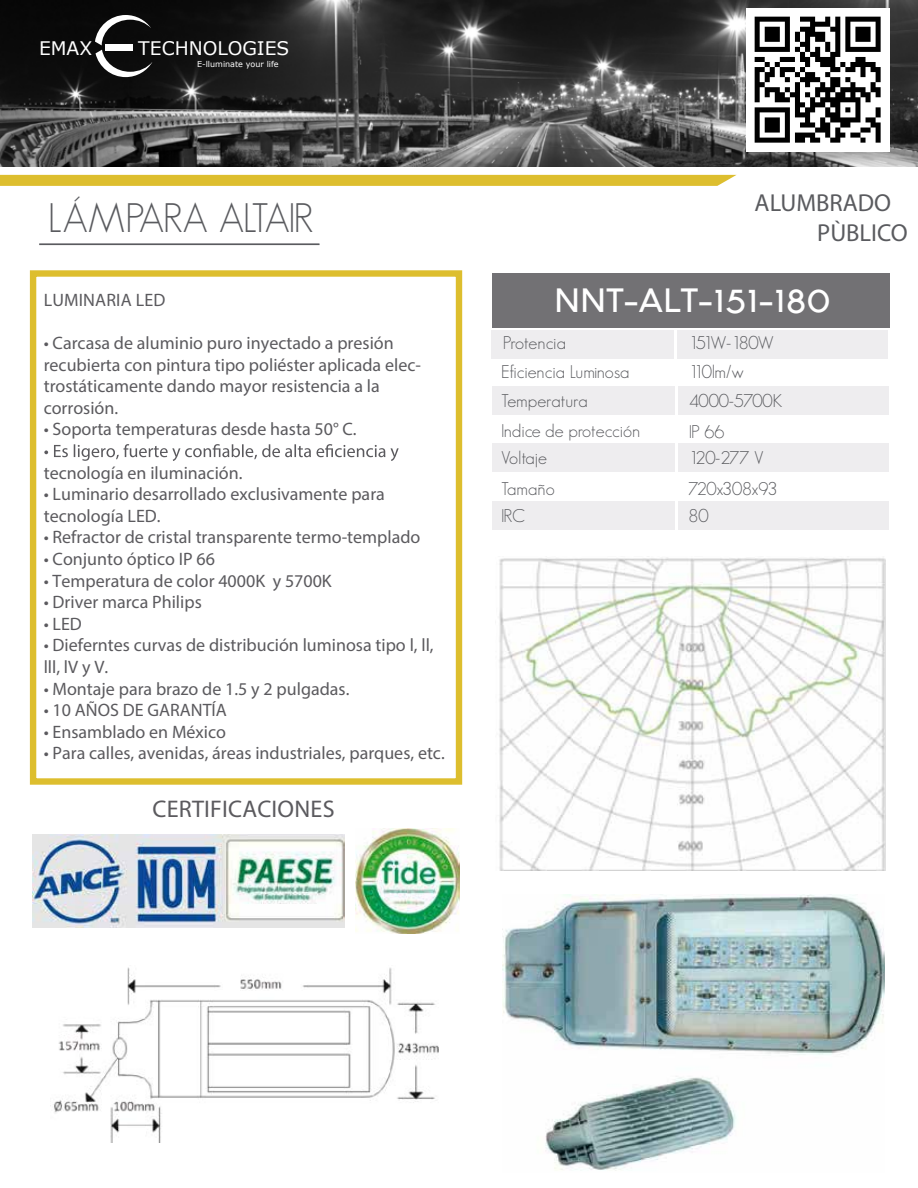
<style>
.page{position:relative;width:918px;height:1188px;background:#fff}
.page>*{position:absolute;margin:0;border:0;box-sizing:border-box;transform-origin:0 0}
.t1{font:300 40.35px "Geosans";letter-spacing:-.045em;color:#5a5b5f}
.t2{font:700 33px "Louis George Cafe";color:#fff;scale:1.07 1}
.t3{font:24.6px/29.5px "Myriad Pro";color:#5a5b5f}
.t4{font:24.15px "Myriad Pro";letter-spacing:.01em;color:#5b5a5e}
.t5{font:18.75px "Verdana";color:#fff}
.t6{font:18px/21.6px "Myriad Pro";color:#5b5a5e}
.t7{font:300 18px/29.4px "Geosans";color:#5a5b5f}
.t8{font:300 18px/29.4px "Geosans";letter-spacing:-.045em;color:#5a5b5f}
.t9{font:7.95px "Verdana";color:#fff}
</style>
<div class="page">
<div style="left:30px;top:270px;width:432px;height:515px;border:6px solid #ddbe2e"></div>
<img style="left:0;top:0;width:918px;height:166px">
<svg style="left:95px;top:15px;width:58px;height:62px"></svg>
<div style="left:105px;top:44px;width:27px;height:7px;background:#fff"></div>
<svg style="left:0;top:175px;width:736px;height:11px"></svg>
<hr style="left:39px;top:243px;width:280px;height:2px;background:#5a5b5f">
<svg style="left:44px;top:444px;width:355px;height:17px"></svg>
<div style="left:492px;top:386px;width:182px;height:29px;background:#eeedef"></div>
<div style="left:492px;top:443px;width:182px;height:29px;background:#eeedef"></div>
<div style="left:678px;top:386px;width:210px;height:29px;background:#eeedef"></div>
<div style="left:678px;top:443px;width:210px;height:29px;background:#eeedef"></div>
<div style="left:677px;top:330px;width:210px;height:28px;background:#eeedef"></div>
<div style="left:491px;top:330px;width:182px;height:28px;background:#eeedef"></div>
<div style="left:492px;top:274px;width:398px;height:54px;background:#727174"></div>
<img style="left:503px;top:894px;width:381px;height:277px">
<img style="left:50px;top:967px;width:389px;height:175px">
<img style="left:32px;top:835px;width:313px;height:92px">
<img style="left:356px;top:829px;width:104px;height:105px">
<img style="left:499px;top:557px;width:386px;height:314px">
<div style="left:492px;top:501px;width:182px;height:28px;background:#eeedef"></div>
<div style="left:678px;top:501px;width:210px;height:28px;background:#eeedef"></div>
<img style="left:747px;top:8px;width:143px;height:144px">
<p class="t5" style="left:39px;top:35px;width:55px">EMAX</p>
<p class="t5" style="left:138px;top:35px;width:153px">TECHNOLOGIES</p>
<p class="t9" style="left:197px;top:59px;width:83px">E-lluminate your life</p>
<h1 class="t1" style="left:48px;top:196px;width:267px">LÁMPARA ALTAIR</h1>
<p class="t6" style="left:44px;top:289px;width:123px">LUMINARIA LED</p>
<p class="t6" style="left:44px;top:332px;width:379px">• Carcasa de aluminio puro inyectado a presión recubierta con pintura tipo poliéster aplicada elec&shy;trostáticamente dando mayor resistencia a la corrosión.</p>
<p class="t6" style="left:44px;top:418px;width:315px">• Soporta temperaturas desde hasta 50° C.</p>
<p class="t6" style="left:44px;top:462px;width:200px">tecnología en iluminación.</p>
<p class="t6" style="left:44px;top:483px;width:343px">• Luminario desarrollado exclusivamente para tecnología LED.</p>
<p class="t6" style="left:44px;top:526px;width:378px">• Refractor de cristal transparente termo-templado</p>
<p class="t6" style="left:44px;top:548px;width:173px">• Conjunto óptico IP 66</p>
<p class="t6" style="left:44px;top:570px;width:290px">• Temperatura de color 4000K y 5700K</p>
<p class="t6" style="left:44px;top:591px;width:160px">• Driver marca Philips</p>
<p class="t6" style="left:44px;top:613px;width:40px">• LED</p>
<p class="t6" style="left:44px;top:634px;width:391px">• Dieferntes curvas de distribución luminosa tipo l, ll, lll, lV y V.</p>
<p class="t6" style="left:44px;top:678px;width:307px">• Montaje para brazo de 1.5 y 2 pulgadas.</p>
<p class="t6" style="left:44px;top:699px;width:185px">• 10 AÑOS DE GARANTÍA</p>
<p class="t6" style="left:44px;top:721px;width:184px">• Ensamblado en México</p>
<p class="t6" style="left:44px;top:742px;width:403px">• Para calles, avenidas, áreas industriales, parques, etc.</p>
<h3 class="t4" style="left:153px;top:794px;width:184px">CERTIFICACIONES</h3>
<h3 class="t3" style="left:817px;top:188px;width:92px;text-indent:-63px">ALUMBRADO<br>PÙBLICO</h3>
<h2 class="t2" style="left:554px;top:279px;width:260px">NNT-ALT-151-180</h2>
<p class="t7" style="left:501px;top:329px;width:141px">Protencia<br>Eficiencia Luminosa<br>Temperatura<br>Indice de protección</p>
<p class="t7" style="left:501px;top:443px;width:47px">Voltaje</p>
<p class="t8" style="left:689px;top:329px;width:95px">151W-180W<br>110lm/w<br>4000-5700K<br>IP 66</p>
<p class="t7" style="left:689px;top:443px;width:76px">120-277 V</p>
<p class="t7" style="left:501px;top:475px;width:55px;line-height:26.7px">Tamaño<br>IRC</p>
<p class="t7" style="left:689px;top:475px;width:90px;line-height:26.7px">720x308x93<br>80</p>
</div>
